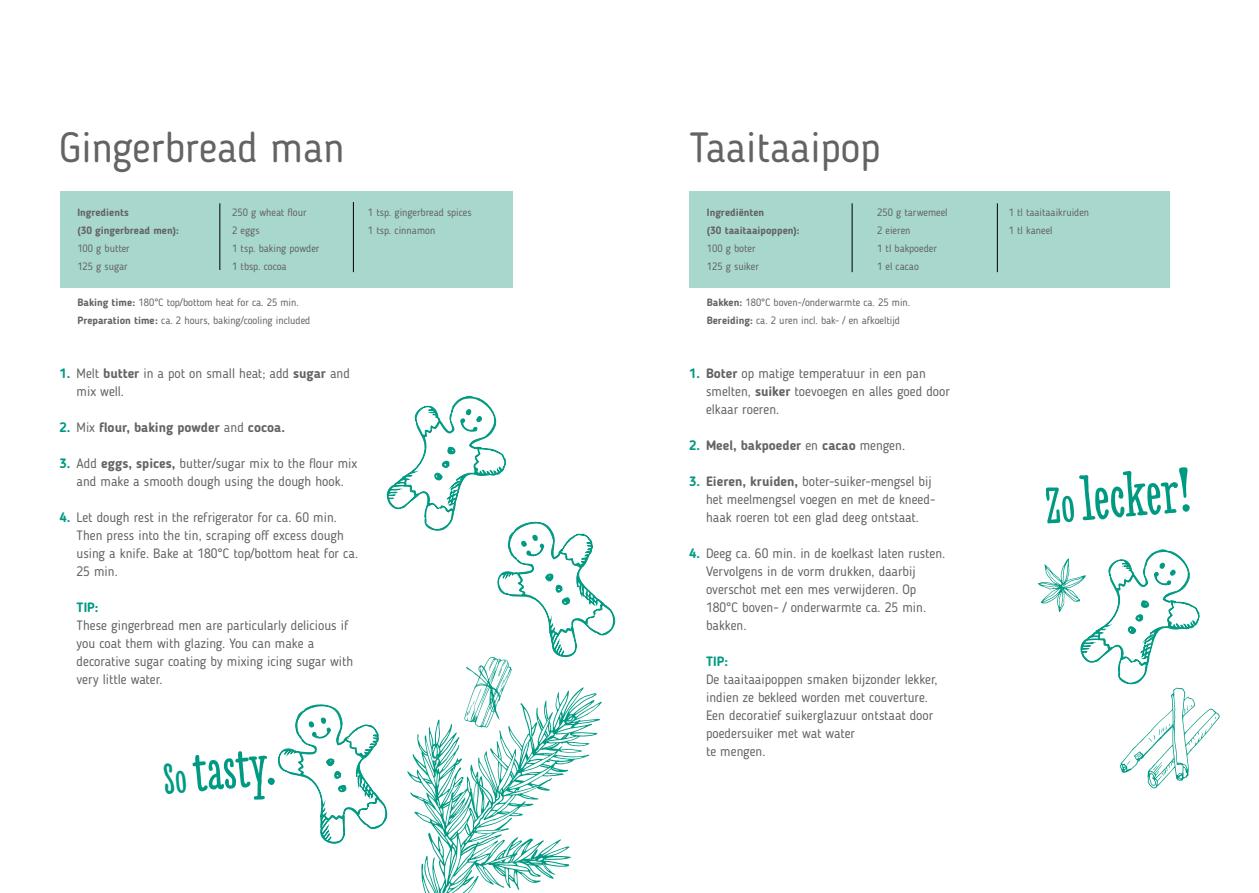
<style>
.page{position:relative;width:1259px;height:893px;background:#fff}
.page>*{position:absolute;margin:0;border:0;box-sizing:border-box;transform-origin:0 0}
.t1{font:700 60.15px "Love Potion No 10";color:#009a83}
.t2{font:700 57px "Love Potion No 10";color:#009a83}
.t3{font:42px "Blogger Sans";color:#636362}
.t4{font:13.5px/18px "Blogger Sans";color:#636362}
.t5{font:700 13.5px "Blogger Sans";color:#636362}
.t6{font:700 13.5px "Blogger Sans";color:#009a83}
.t7{font:10.5px/18px "Blogger Sans";color:#636362}
.t8{font:700 10.5px/18px "Blogger Sans";color:#636362}
.s1{font-weight:700}
.s2{font-weight:700;color:#009a83}
.s3{color:#009a83}
.s4{font-weight:400}
.s5{font-size:42px}
.s6{font-size:49.5px}
</style>
<div class="page">
<div style="left:689px;top:191px;width:480px;height:97px;background:#a8d7ce"></div>
<hr style="left:997px;top:203px;width:1px;height:69px;background:#000">
<hr style="left:851px;top:203px;width:1px;height:69px;background:#000">
<div style="left:60px;top:191px;width:452px;height:97px;background:#a8d7ce"></div>
<hr style="left:219px;top:203px;width:1px;height:67px;background:#000">
<hr style="left:353px;top:202px;width:1px;height:70px;background:#000">
<svg style="left:1037px;top:549px;width:182px;height:239px"></svg>
<svg style="left:278px;top:396px;width:337px;height:497px"></svg>
<h3 class="t3" style="left:60px;top:122px;width:287px">Gingerbread man</h3>
<p class="t7" style="left:232px;top:203px;width:89px">250 g wheat flour<br>2 eggs<br>1 tsp. baking powder<br>1 tbsp. cocoa</p>
<p class="t7" style="left:368px;top:203px;width:105px">1 tsp. gingerbread spices<br>1 tsp. cinnamon</p>
<p class="t7" style="left:77px;top:293px;width:234px"><span class="s1">Baking time:</span> 180°C top/bottom heat for ca. 25 min.<br><span class="s1">Preparation time:</span> ca. 2 hours, baking/cooling included</p>
<p class="t8" style="left:77px;top:203px;width:103px">Ingredients<br>(30 gingerbread men):</p>
<p class="t7" style="left:77px;top:239px;width:54px">100 g butter<br>125 g sugar</p>
<p class="t4" style="left:77px;top:364px;width:275px;text-indent:-17px"><span class="s2">1.</span> Melt <span class="s1">butter</span> in a pot on small heat; add <span class="s1">sugar</span> and mix well.</p>
<p class="t5" style="left:60px;top:419px;width:227px"><span class="s3">2.</span> <span class="s4">Mix</span> flour, baking powder <span class="s4">and</span> cocoa.</p>
<p class="t4" style="left:60px;top:454px;width:299px;text-align:center"><span class="s2">3.</span> Add <span class="s1">eggs, spices,</span> butter/sugar mix to the flour mix and make a smooth dough using the dough hook.</p>
<p class="t4" style="left:77px;top:508px;width:283px;text-indent:-17px"><span class="s2">4.</span> Let dough rest in the refrigerator for ca. 60 min.<br>Then press into the tin, scraping off excess dough using a knife. Bake at 180°C top/bottom heat for ca.<br>25 min.</p>
<p class="t6" style="left:77px;top:599px;width:24px">TIP:</p>
<p class="t4" style="left:77px;top:616px;width:278px">These gingerbread men are particularly delicious if you coat them with glazing. You can make a decorative sugar coating by mixing icing sugar with very little water.</p>
<h2 class="t2" style="left:160px;top:741px;width:114px;rotate:-5deg"><span class="s5">So</span> tasty.</h2>
<h3 class="t3" style="left:689px;top:122px;width:193px">Taaitaaipop</h3>
<p class="t7" style="left:877px;top:203px;width:72px">250 g tarwemeel<br>2 eieren<br>1 tl bakpoeder<br>1 el cacao</p>
<p class="t7" style="left:1008px;top:203px;width:82px">1 tl taaitaaikruiden<br>1 tl kaneel</p>
<p class="t7" style="left:707px;top:293px;width:205px"><span class="s1">Bakken:</span> 180°C boven-/onderwarmte ca. 25 min.<br><span class="s1">Bereiding:</span> ca. 2 uren incl. bak- / en afkoeltijd</p>
<p class="t8" style="left:707px;top:203px;width:94px">Ingrediënten<br>(30 taaitaaipoppen):</p>
<p class="t7" style="left:707px;top:239px;width:54px">100 g boter<br>125 g suiker</p>
<p class="t4" style="left:706px;top:364px;width:245px;text-indent:-17px"><span class="s2">1.</span> <span class="s1">Boter</span> op matige temperatuur in een pan smelten, <span class="s1">suiker</span> toevoegen en alles goed door elkaar roeren.</p>
<p class="t5" style="left:689px;top:437px;width:218px"><span class="s3">2.</span> Meel, bakpoeder <span class="s4">en</span> cacao <span class="s4">mengen.</span></p>
<p class="t4" style="left:706px;top:472px;width:231px;text-indent:-17px"><span class="s2">3.</span> <span class="s1">Eieren, kruiden,</span> boter-suiker-mengsel bij het meelmengsel voegen en met de kneed&shy;haak roeren tot een glad deeg ontstaat.</p>
<p class="t4" style="left:706px;top:544px;width:241px;text-indent:-17px"><span class="s2">4.</span> Deeg ca. 60 min. in de koelkast laten rusten.<br>Vervolgens in de vorm drukken, daarbij overschot met een mes verwijderen. Op 180°C boven- / onderwarmte ca. 25 min. bakken.</p>
<p class="t6" style="left:706px;top:653px;width:24px">TIP:</p>
<p class="t4" style="left:706px;top:670px;width:233px">De taaitaaipoppen smaken bijzonder lekker, indien ze bekleed worden met couverture.<br>Een decoratief suikerglazuur ontstaat door poedersuiker met wat water<br>te mengen.</p>
<h1 class="t1" style="left:1041px;top:468px;width:148px;rotate:-5deg"><span class="s6">Zo</span> lecker!</h1>
</div>
